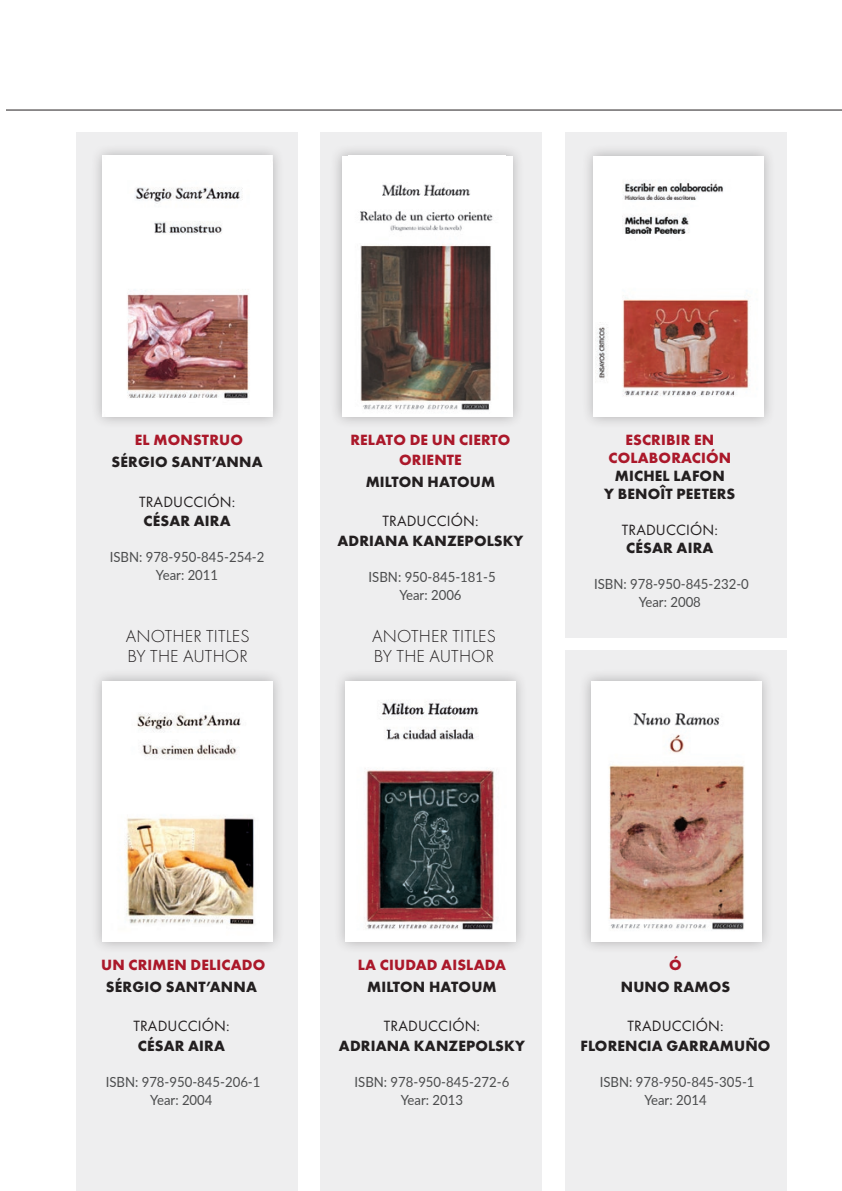
<style>
.page{position:relative;width:842px;height:1191px;background:#fff}
.page>*{position:absolute;margin:0;border:0;box-sizing:border-box;transform-origin:0 0}
.t1{font:300 18px/20px "Futura PT";letter-spacing:.01em;color:#231f20}
.t2{font:700 15.4px/18px "Futura PT";letter-spacing:.01em;color:#231f20;text-align:center}
.t3{font:700 15.4px/19.6px "Futura PT";letter-spacing:.01em;color:#ab182a;text-align:center}
.t4{font:15.4px "Futura PT";letter-spacing:.01em;color:#231f20}
.t5{font:14px/18px "Lato";color:#4b4c4d;text-align:center;scale:.94 1}
</style>
<div class="page">
<hr style="left:0;top:110px;width:842px;height:1px;background:#231f20">
<div style="left:77px;top:132px;width:221px;height:1059px;background:#eeeeef"></div>
<div style="left:320px;top:132px;width:222px;height:1059px;background:#eeeeef"></div>
<div style="left:565px;top:132px;width:221px;height:1059px;background:#eeeeef"></div>
<div style="left:91px;top:668px;width:194px;height:285px;background:#231f20;opacity:.3"></div>
<div style="left:103px;top:680px;width:170px;height:261px;background:#fff"></div>
<img style="left:126px;top:713px;width:128px;height:212px">
<div style="left:91px;top:144px;width:194px;height:285px;background:#231f20;opacity:.3"></div>
<img style="left:103px;top:156px;width:170px;height:260px">
<div style="left:579px;top:668px;width:194px;height:285px;background:#231f20;opacity:.3"></div>
<div style="left:591px;top:680px;width:170px;height:261px;background:#fff"></div>
<img style="left:609px;top:713px;width:136px;height:217px">
<div style="left:333px;top:668px;width:195px;height:285px;background:#231f20;opacity:.3"></div>
<div style="left:345px;top:680px;width:170px;height:261px;background:#fff"></div>
<img style="left:365px;top:701px;width:130px;height:229px">
<div style="left:330px;top:144px;width:195px;height:285px;background:#231f20;opacity:.3"></div>
<div style="left:342px;top:156px;width:170px;height:260px;background:#fff"></div>
<img style="left:360px;top:184px;width:133px;height:227px">
<div style="left:581px;top:144px;width:195px;height:285px;background:#231f20;opacity:.3"></div>
<div style="left:593px;top:156px;width:170px;height:260px;background:#fff"></div>
<img style="left:595px;top:182px;width:155px;height:215px">
<div style="left:0;top:0;width:6px;height:1191px;background:#fff"></div>
<div style="left:556px;top:638px;width:245px;height:11px;background:#fff"></div>
<p class="t3" style="left:135px;top:430px;width:110px">EL MONSTRUO</p>
<p class="t2" style="left:112px;top:453px;width:152px">SÉRGIO SANT’ANNA</p>
<p class="t4" style="left:139px;top:492px;width:98px">TRADUCCIÓN:</p>
<p class="t2" style="left:144px;top:511px;width:89px">CÉSAR AIRA</p>
<p class="t5" style="left:110px;top:547px;width:166px">ISBN: 978-950-845-254-2<br>Year: 2011</p>
<p class="t3" style="left:350px;top:430px;width:162px">RELATO DE UN CIERTO<br>ORIENTE</p>
<p class="t2" style="left:366px;top:472px;width:131px">MILTON HATOUM</p>
<p class="t4" style="left:382px;top:512px;width:98px">TRADUCCIÓN:</p>
<p class="t2" style="left:337px;top:531px;width:188px">ADRIANA KANZEPOLSKY</p>
<p class="t5" style="left:369px;top:567px;width:137px">ISBN: 950-845-181-5<br>Year: 2006</p>
<p class="t1" style="left:126px;top:626px;width:125px">ANOTHER TITLES<br>BY THE AUTHOR</p>
<p class="t1" style="left:372px;top:626px;width:125px">ANOTHER TITLES<br>BY THE AUTHOR</p>
<p class="t3" style="left:608px;top:431px;width:124px;line-height:18px">ESCRIBIR EN<br>COLABORACIÓN</p>
<p class="t2" style="left:604px;top:467px;width:133px">MICHEL LAFON<br>Y BENOÎT PEETERS</p>
<p class="t4" style="left:622px;top:521px;width:98px">TRADUCCIÓN:</p>
<p class="t2" style="left:626px;top:539px;width:89px">CÉSAR AIRA</p>
<p class="t5" style="left:594px;top:574px;width:166px">ISBN: 978-950-845-232-0<br>Year: 2008</p>
<p class="t3" style="left:101px;top:955px;width:166px">UN CRIMEN DELICADO</p>
<p class="t2" style="left:106px;top:977px;width:152px">SÉRGIO SANT’ANNA</p>
<p class="t4" style="left:133px;top:1017px;width:98px">TRADUCCIÓN:</p>
<p class="t2" style="left:138px;top:1036px;width:89px">CÉSAR AIRA</p>
<p class="t5" style="left:106px;top:1072px;width:166px">ISBN: 978-950-845-206-1<br>Year: 2004</p>
<p class="t3" style="left:358px;top:955px;width:150px">LA CIUDAD AISLADA</p>
<p class="t2" style="left:367px;top:977px;width:131px">MILTON HATOUM</p>
<p class="t4" style="left:384px;top:1017px;width:98px">TRADUCCIÓN:</p>
<p class="t2" style="left:339px;top:1036px;width:188px">ADRIANA KANZEPOLSKY</p>
<p class="t5" style="left:354px;top:1072px;width:166px">ISBN: 978-950-845-272-6<br>Year: 2013</p>
<p class="t3" style="left:669px;top:955px;width:14px">Ó</p>
<p class="t2" style="left:621px;top:977px;width:111px">NUNO RAMOS</p>
<p class="t4" style="left:627px;top:1017px;width:98px">TRADUCCIÓN:</p>
<p class="t2" style="left:580px;top:1036px;width:191px">FLORENCIA GARRAMUÑO</p>
<p class="t5" style="left:600px;top:1072px;width:166px">ISBN: 978-950-845-305-1<br>Year: 2014</p>
</div>
